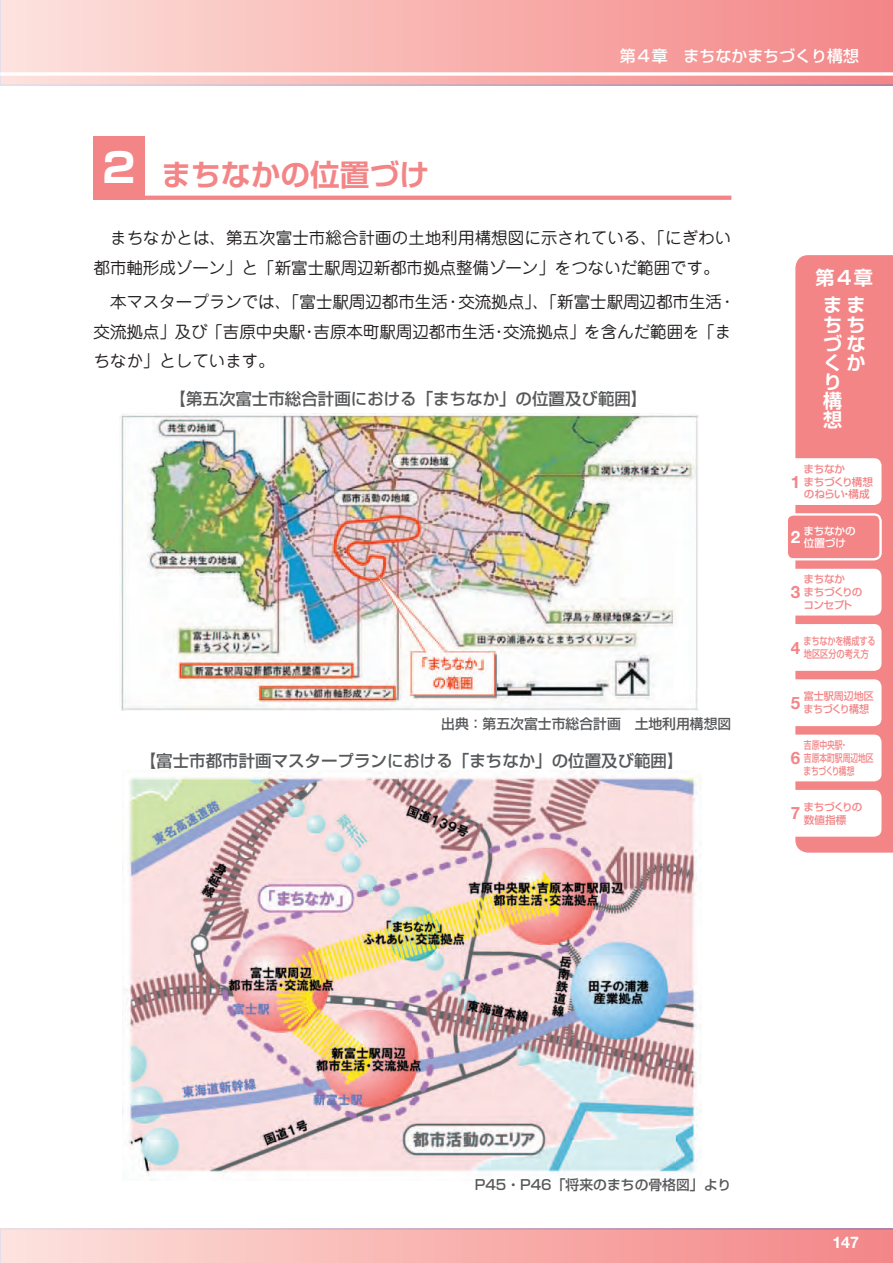
<style>
.page{position:relative;width:893px;height:1263px;background:#fff}
.page>*{position:absolute;margin:0;border:0;box-sizing:border-box;transform-origin:0 0}
.t1{font:700 29.7px "Shin Go Pro De";color:#f38587}
.t2{font:700 19.2px/19.2px "Shin Go Pro De";color:#fff;text-align:center}
.t3{font:700 16.95px "Helvetica Neue";color:#f38587}
.t4{font:700 16.95px "Helvetica Neue";color:#fff}
.t5{font:16.5px/29.7px "Jun 201 Pro";color:#231f20}
.t6{font:500 16.5px "Shin Go Pro";color:#57585a}
.t7{font:500 15.9px "Shin Go Pro";color:#fff}
.t8{font:700 15.9px "Helvetica Neue";color:#fff}
.t9{font:500 13.8px "Shin Go Pro";color:#57585a}
.t10{font:500 10.65px/12.8px "Shin Go Pro";letter-spacing:-.03em;color:#f38587}
.t11{font:500 10.65px/12.8px "Shin Go Pro";color:#f38587;scale:.73 1}
.t12{font:500 10.65px/12.8px "Shin Go Pro";letter-spacing:-.03em;color:#f38587;scale:.77 1}
.t13{font:500 10.65px/12.8px "Shin Go Pro";color:#f38587;scale:.94 1}
.t14{font:500 10.65px/12.8px "Shin Go Pro";letter-spacing:-.015em;color:#fff}
.s1{font-family:"Shin Go Pro";font-size:40.35px;color:#fff}
</style>
<div class="page">
<svg style="left:0;top:0;width:893px;height:85px;background:#f7b3b1"></svg>
<svg style="left:0;top:1229px;width:893px;height:34px;background:#f6b3b1"></svg>
<svg style="left:0;top:72px;width:893px;height:4px"></svg>
<svg style="left:795px;top:255px;width:98px;height:598px;background:#f3898b"></svg>
<div style="left:787px;top:791px;width:93px;height:45px;background:#fff;border-radius:6px"></div>
<div style="left:786px;top:790px;width:95px;height:47px;border:2px solid #fff;border-radius:6px"></div>
<div style="left:787px;top:736px;width:93px;height:44px;background:#fff;border-radius:6px"></div>
<div style="left:786px;top:735px;width:95px;height:46px;border:2px solid #fff;border-radius:6px"></div>
<div style="left:787px;top:680px;width:93px;height:45px;background:#fff;border-radius:6px"></div>
<div style="left:786px;top:679px;width:95px;height:47px;border:2px solid #fff;border-radius:6px"></div>
<div style="left:787px;top:625px;width:93px;height:45px;background:#fff;border-radius:6px"></div>
<div style="left:786px;top:624px;width:95px;height:47px;border:2px solid #fff;border-radius:6px"></div>
<div style="left:787px;top:570px;width:93px;height:44px;background:#fff;border-radius:6px"></div>
<div style="left:786px;top:569px;width:95px;height:46px;border:2px solid #fff;border-radius:6px"></div>
<div style="left:787px;top:459px;width:93px;height:45px;background:#fff;border-radius:6px"></div>
<div style="left:786px;top:458px;width:95px;height:47px;border:2px solid #fff;border-radius:6px"></div>
<div style="left:787px;top:514px;width:93px;height:45px;background:#f38587;border-radius:6px"></div>
<div style="left:786px;top:513px;width:95px;height:47px;border:2px solid #fff;border-radius:6px"></div>
<img style="left:122px;top:772px;width:579px;height:408px">
<div style="left:94px;top:136px;width:51px;height:64px;background:#f38587"></div>
<svg style="left:145px;top:196px;width:586px;height:4px;background:#f3888a"></svg>
<img style="left:119px;top:413px;width:579px;height:297px">
<h1 class="t1" style="left:103px;top:150px;width:328px"><span class="s1">2</span> まちなかの位置づけ</h1>
<p class="t7" style="left:620px;top:43px;width:241px">第４章　まちなかまちづくり構想</p>
<p class="t5" style="left:94px;top:221px;width:639px">　まちなかとは、第五次富士市総合計画の土地利用構想図に示されている、「にぎわい都市軸形成ゾーン」と「新富士駅周辺新都市拠点整備ゾーン」をつないだ範囲です。</p>
<p class="t5" style="left:94px;top:285px;width:643px">　本マスタープランでは、「富士駅周辺都市生活・交流拠点」、「新富士駅周辺都市生活・交流拠点」及び「吉原中央駅・吉原本町駅周辺都市生活・交流拠点」を含んだ範囲を「まちなか」としています。</p>
<p class="t6" style="left:170px;top:385px;width:479px">【第五次富士市総合計画における「まちなか」の位置及び範囲】</p>
<p class="t9" style="left:441px;top:712px;width:292px">出典：第五次富士市総合計画　土地利用構想図</p>
<p class="t6" style="left:140px;top:748px;width:545px">【富士市都市計画マスタープランにおける「まちなか」の位置及び範囲】</p>
<p class="t2" style="left:816px;top:261px;width:59px;line-height:27.6px">第４章まま</p>
<p class="t2" style="left:823px;top:312px;width:43px;text-align:left">ちちづなくかり<br>構想</p>
<p class="t3" style="left:791px;top:471px;width:11px">1</p>
<p class="t10" style="left:803px;top:461px;width:71px">まちなか<br>まちづくり構想のねらい・構成</p>
<p class="t4" style="left:791px;top:526px;width:11px">2</p>
<p class="t14" style="left:803px;top:523px;width:54px">まちなかの位置づけ</p>
<p class="t3" style="left:791px;top:582px;width:11px">3</p>
<p class="t10" style="left:803px;top:572px;width:61px">まちなか<br>まちづくりのコンセプト</p>
<p class="t3" style="left:791px;top:637px;width:11px">4</p>
<p class="t12" style="left:804px;top:633px;width:95px">まちなかを構成する地区区分の考え方</p>
<p class="t3" style="left:791px;top:692px;width:11px">5</p>
<p class="t13" style="left:803px;top:689px;width:76px">富士駅周辺地区まちづくり構想</p>
<p class="t3" style="left:791px;top:747px;width:11px">6</p>
<p class="t11" style="left:804px;top:738px;width:98px">吉原中央駅・<br>吉原本町駅周辺地区まちづくり構想</p>
<p class="t3" style="left:791px;top:803px;width:11px">7</p>
<p class="t10" style="left:803px;top:799px;width:61px">まちづくりの数値指標</p>
<p class="t9" style="left:475px;top:1173px;width:258px">P45・P46「将来のまちの骨格図」より</p>
<p class="t8" style="left:832px;top:1232px;width:28px">147</p>
</div>
